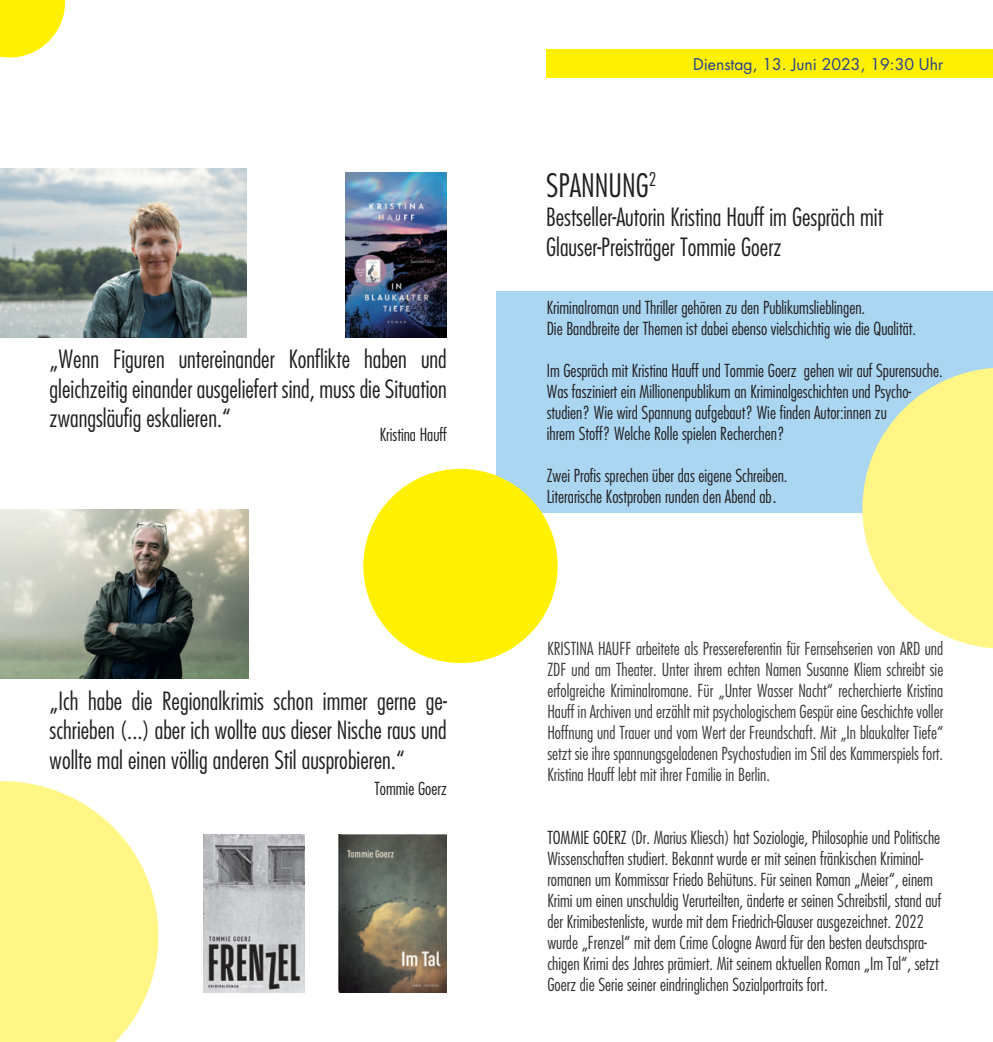
<style>
.page{position:relative;width:993px;height:1042px;background:#fff}
.page>*{position:absolute;margin:0;border:0;box-sizing:border-box;transform-origin:0 0}
.t1{font:300 condensed 31.5px "Futura";color:#231f20}
.t2{font:300 condensed 24.5px/29.4px "Futura";color:#231f20;text-align:justify}
.t3{font:300 condensed 17.5px/21px "Futura";color:#2e3133}
.t4{font:300 condensed 17.5px/21px "Futura";color:#231f20}
.t5{font:300 condensed 17.5px/21px "Futura";color:#393c3e;text-align:justify}
.t6{font:15.75px "Futura";color:#253f8e}
.s1{font-family:"Times";font-weight:400;font-stretch:normal}
.s2{color:#1f2022}
</style>
<div class="page">
<img style="left:0;top:510px;width:248px;height:168px">
<img style="left:203px;top:834px;width:101px;height:158px">
<img style="left:346px;top:172px;width:100px;height:165px">
<img style="left:338px;top:834px;width:108px;height:158px">
<div style="left:496px;top:291px;width:496px;height:222px;background:#aad6f2"></div>
<div style="left:363px;top:469px;width:194px;height:194px;background:#fff101;border-radius:50%"></div>
<div style="left:546px;top:50px;width:446px;height:28px;background:#fff101"></div>
<svg style="left:0;top:781px;width:158px;height:261px"></svg>
<img style="left:0;top:168px;width:246px;height:169px">
<svg style="left:0;top:0;width:65px;height:57px"></svg>
<svg style="left:862px;top:368px;width:130px;height:280px"></svg>
<h2 class="t2" style="left:50px;top:345px;width:398px">„Wenn Figuren untereinander Konflikte haben und gleichzeitig einander ausgeliefert sind, muss die Situation zwangsläufig eskalieren.“</h2>
<p class="t4" style="left:379px;top:424px;width:69px">Kristina Hauff</p>
<h2 class="t2" style="left:50px;top:686px;width:398px">„Ich habe die Regionalkrimis schon immer gerne ge&shy;schrieben (...) aber ich wollte aus dieser Nische raus und wollte mal einen völlig anderen Stil ausprobieren.“</h2>
<p class="t4" style="left:374px;top:778px;width:74px">Tommie Goerz</p>
<p class="t6" style="left:692px;top:53px;width:252px">Dienstag, 13. Juni 2023, 19:30 Uhr</p>
<h1 class="t1" style="left:546px;top:167px;width:112px">SPANNUNG<sup>2</sup></h1>
<h2 class="t2" style="left:546px;top:203px;width:338px">Bestseller-Autorin Kristina Hauff im Gespräch mit<br>Glauser-Preisträger Tommie Goerz</h2>
<p class="t4" style="left:546px;top:297px;width:371px">Kriminalroman und Thriller gehören zu den Publikumslieblingen.<br>Die Bandbreite der Themen ist dabei ebenso vielschichtig wie die Qualität.</p>
<p class="t4" style="left:546px;top:360px;width:397px">Im Gespräch mit Kristina Hauff und Tommie Goerz gehen wir auf Spurensuche.<br>Was fasziniert ein Millionenpublikum an Kriminalgeschichten und Psycho&shy;studien? Wie wird Spannung aufgebaut? Wie finden Autor:innen zu<br>ihrem Stoff? Welche Rolle spielen Recherchen?</p>
<p class="t4" style="left:546px;top:465px;width:242px">Zwei Profis sprechen über das eigene Schreiben.<br>Literarische Kostproben runden den Abend ab<span class="s1">.</span></p>
<p class="t5" style="left:547px;top:638px;width:397px">KRISTINA HAUFF arbeitete als Pressereferentin für Fernsehserien von ARD und ZDF und am Theater. Unter ihrem echten Namen Susanne Kliem schreibt sie erfolgreiche Kriminalromane. Für „Unter Wasser Nacht“ recherchierte Kristina Hauff in Archiven und erzählt mit psychologischem Gespür eine Geschichte voller Hoffnung und Trauer und vom Wert der Freundschaft. Mit „In blaukalter Tiefe“ setzt sie ihre spannungsgeladenen Psychostudien im Stil des Kammerspiels fort.<br>Kristina Hauff lebt mit ihrer Familie in Berlin.</p>
<p class="t3" style="left:547px;top:827px;width:395px"><span class="s2">TOMMIE GOERZ</span> (Dr. Marius Kliesch) hat Soziologie, Philosophie und Politische Wissenschaften studiert. Bekannt wurde er mit seinen fränkischen Kriminal&shy;romanen um Kommissar Friedo Behütuns. Für seinen Roman „Meier“, einem Krimi um einen unschuldig Verurteilten, änderte er seinen Schreibstil, stand auf der Krimibestenliste, wurde mit dem Friedrich-Glauser ausgezeichnet. 2022 wurde „Frenzel“ mit dem Crime Cologne Award für den besten deutschspra&shy;chigen Krimi des Jahres prämiert. Mit seinem aktuellen Roman „Im Tal“, setzt Goerz die Serie seiner eindringlichen Sozialportraits fort.</p>
</div>
